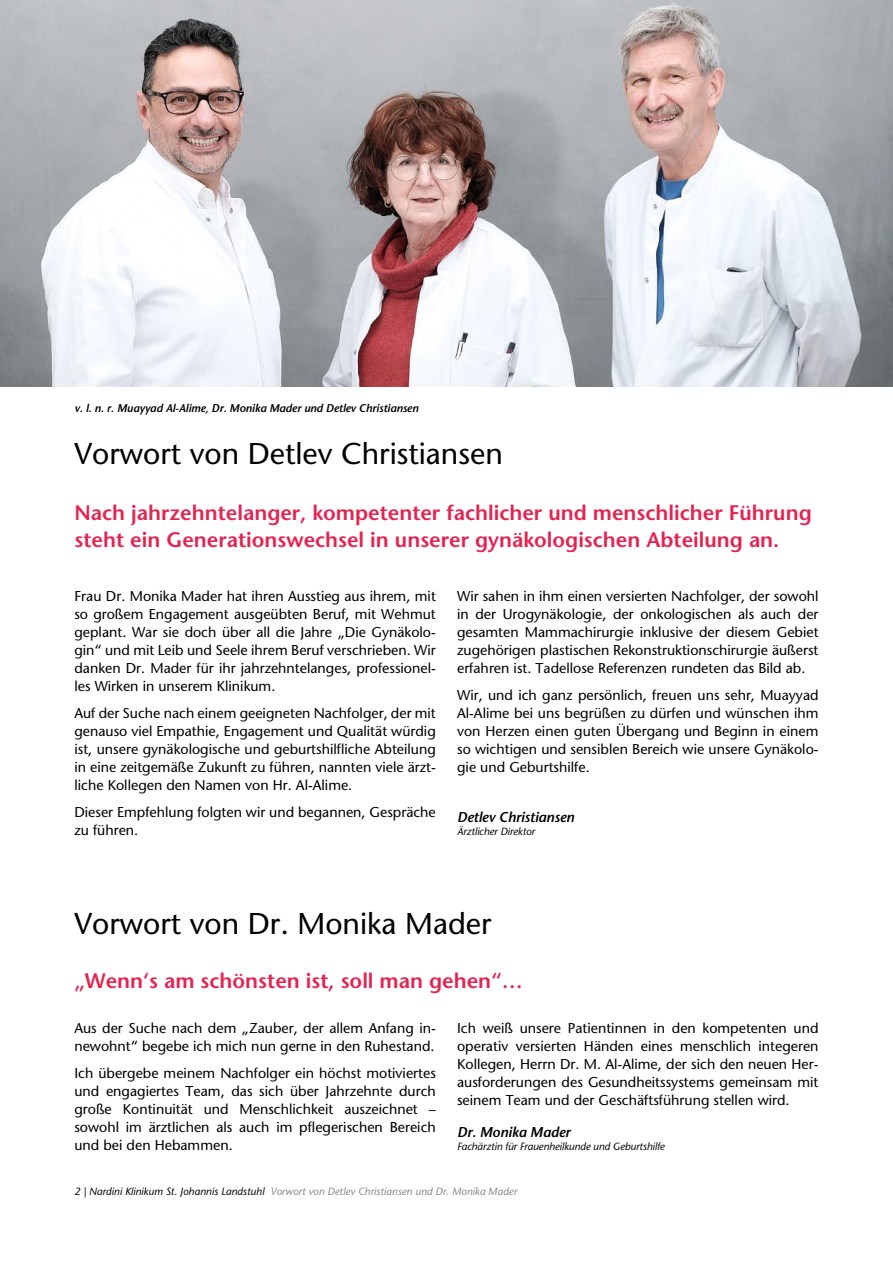
<style>
.page{position:relative;width:893px;height:1263px;background:#fff}
.page>*{position:absolute;margin:0;border:0;box-sizing:border-box;transform-origin:0 0}
.t1{font:30px "Stone Sans";color:#000}
.t2{font:600 21px/27px "Stone Sans";color:#e6224f}
.t3{font:14.25px/18px "Stone Sans";color:#000;text-align:justify}
.t4{font:italic 600 14.25px "Stone Sans";letter-spacing:-.01em;color:#000}
.t5{font:italic 600 11.25px "Stone Sans";letter-spacing:-.01em;color:#000}
.t6{font:italic 10.5px "Stone Sans";letter-spacing:-.01em;color:#000}
.t7{font:italic 10.5px "Stone Sans";color:#878787}
</style>
<div class="page">
<img style="left:0;top:0;width:893px;height:386px">
<p class="t5" style="left:74px;top:401px;width:346px">v. l. n. r. Muayyad Al-Alime, Dr. Monika Mader und Detlev Christiansen</p>
<h1 class="t1" style="left:74px;top:435px;width:430px">Vorwort von Detlev Christiansen</h1>
<h2 class="t2" style="left:74px;top:499px;width:739px">Nach jahrzehntelanger, kompetenter fachlicher und menschlicher Führung steht ein Generationswechsel in unserer gynäkologischen Abteilung an.</h2>
<p class="t3" style="left:74px;top:587px;width:363px">Frau Dr. Monika Mader hat ihren Ausstieg aus ihrem, mit so großem Engagement ausgeübten Beruf, mit Wehmut geplant. War sie doch über all die Jahre „Die Gynäkolo&shy;gin“ und mit Leib und Seele ihrem Beruf verschrieben. Wir danken Dr. Mader für ihr jahrzehntelanges, professionel&shy;les Wirken in unserem Klinikum.</p>
<p class="t3" style="left:74px;top:704px;width:363px">Auf der Suche nach einem geeigneten Nachfolger, der mit genauso viel Empathie, Engagement und Qualität würdig ist, unsere gynäkologische und geburtshilfliche Abteilung in eine zeitgemäße Zukunft zu führen, nannten viele ärzt&shy;liche Kollegen den Namen von Hr. Al-Alime.</p>
<p class="t3" style="left:74px;top:803px;width:363px">Dieser Empfehlung folgten wir und begannen, Gespräche zu führen.</p>
<p class="t3" style="left:457px;top:587px;width:363px">Wir sahen in ihm einen versierten Nachfolger, der sowohl in der Urogynäkologie, der onkologischen als auch der gesamten Mammachirurgie inklusive der diesem Gebiet zugehörigen plastischen Rekonstruktionschirurgie äußerst erfahren ist. Tadellose Referenzen rundeten das Bild ab.</p>
<p class="t3" style="left:457px;top:686px;width:363px">Wir, und ich ganz persönlich, freuen uns sehr, Muayyad Al-Alime bei uns begrüßen zu dürfen und wünschen ihm von Herzen einen guten Übergang und Beginn in einem so wichtigen und sensiblen Bereich wie unsere Gynäkolo&shy;gie und Geburtshilfe.</p>
<p class="t4" style="left:457px;top:808px;width:119px">Detlev Christiansen</p>
<p class="t6" style="left:457px;top:825px;width:79px">Ärztlicher Direktor</p>
<h1 class="t1" style="left:74px;top:906px;width:419px">Vorwort von Dr. Monika Mader</h1>
<h2 class="t2" style="left:74px;top:967px;width:450px">„Wenn‘s am schönsten ist, soll man gehen“…</h2>
<p class="t3" style="left:74px;top:1019px;width:363px">Aus der Suche nach dem „Zauber, der allem Anfang in&shy;newohnt“ begebe ich mich nun gerne in den Ruhestand.</p>
<p class="t3" style="left:74px;top:1064px;width:363px">Ich übergebe meinem Nachfolger ein höchst motiviertes und engagiertes Team, das sich über Jahrzehnte durch große Kontinuität und Menschlichkeit auszeichnet – sowohl im ärztlichen als auch im pflegerischen Bereich und bei den Hebammen.</p>
<p class="t3" style="left:457px;top:1019px;width:363px">Ich weiß unsere Patientinnen in den kompetenten und operativ versierten Händen eines menschlich integeren Kollegen, Herrn Dr. M. Al-Alime, der sich den neuen Her&shy;ausforderungen des Gesundheitssystems gemeinsam mit seinem Team und der Geschäftsführung stellen wird.</p>
<p class="t4" style="left:457px;top:1123px;width:115px">Dr. Monika Mader</p>
<p class="t6" style="left:457px;top:1140px;width:209px">Fachärztin für Frauenheilkunde und Geburtshilfe</p>
<p class="t6" style="left:74px;top:1185px;width:191px">2 | Nardini Klinikum St. Johannis Landstuhl</p>
<p class="t7" style="left:270px;top:1185px;width:248px">Vorwort von Detlev Christiansen und Dr. Monika Mader</p>
</div>
